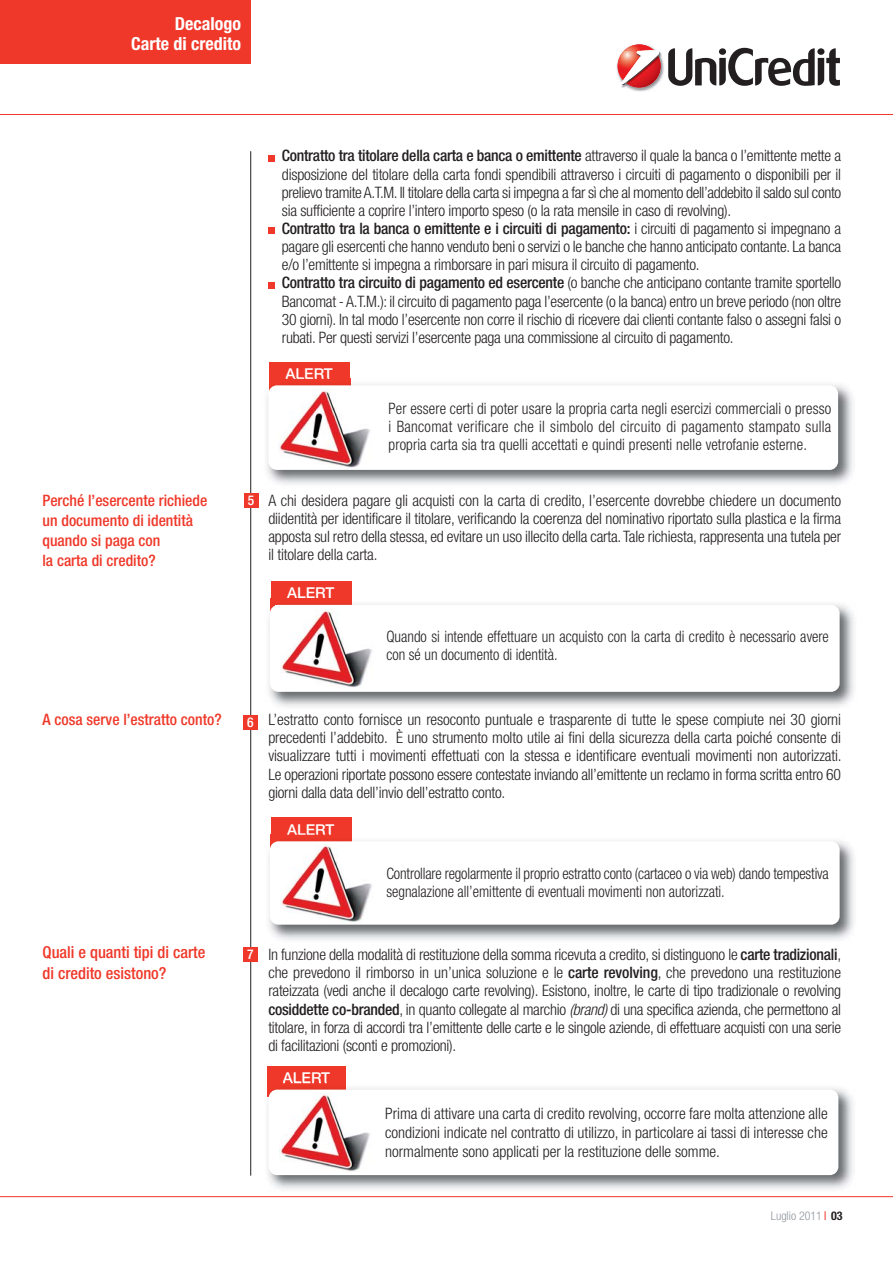
<style>
.page{position:relative;width:893px;height:1263px;background:#fff}
.page>*{position:absolute;margin:0;border:0;box-sizing:border-box;transform-origin:0 0}
.t1{font:700 condensed 18px/19.5px "Helvetica Neue";color:#fff;text-align:right}
.t2{font:500 condensed 16.5px/20.2px "Helvetica Neue";color:#ef3829}
.t3{font:300 condensed 15.75px/18.1px "Helvetica Neue";letter-spacing:-.015em;color:#231f20;text-align:justify}
.t4{font:300 condensed 15.75px/18.3px "Helvetica Neue";letter-spacing:-.015em;color:#231f20;scale:.94 1}
.t5{font:300 condensed 15.75px/18.3px "Helvetica Neue";letter-spacing:-.015em;color:#231f20;text-align:justify;scale:.96 1}
.t6{font:500 condensed 15.75px/20.2px "Helvetica Neue";color:#ef3829}
.t7{font:500 15px "Helvetica Neue";color:#fff}
.t8{font:500 condensed 13.5px "Helvetica Neue";color:#fff}
.t9{font:300 condensed 12px "Helvetica Neue";color:#90959d}
.s1{font-weight:500}
.s2{font-style:italic}
.s3{font-weight:700;color:#231f20}
</style>
<div class="page">
<div style="left:271px;top:581px;width:81px;height:38px;background:#ef3829"></div>
<img style="left:269px;top:599px;width:585px;height:108px">
<img style="left:271px;top:599px;width:81px;height:10px">
<div style="left:270px;top:605px;width:569px;height:87px;background:#fff;border-radius:8px"></div>
<div style="left:275px;top:605px;width:99px;height:84px;background:#fff"></div>
<img style="left:280px;top:609px;width:92px;height:80px">
<div style="left:269px;top:362px;width:81px;height:36px;background:#ef3829"></div>
<hr style="left:0;top:114px;width:893px;height:1px;background:#ef3829">
<hr style="left:0;top:1196px;width:893px;height:1px;background:#ef3829">
<div style="left:0;top:0;width:250px;height:64px;background:#ef3829"></div>
<img style="left:616px;top:58px;width:48px;height:34px">
<img style="left:661px;top:53px;width:1px;height:35px">
<img style="left:621px;top:52px;width:40px;height:36px">
<svg style="left:618px;top:44px;width:42px;height:42px"></svg>
<svg style="left:668px;top:48px;width:172px;height:38px"></svg>
<hr style="left:250px;top:151px;width:1px;height:1025px;background:#231f20">
<div style="left:244px;top:493px;width:14px;height:15px;background:#ef3829"></div>
<img style="left:267px;top:379px;width:586px;height:105px">
<img style="left:269px;top:379px;width:81px;height:10px">
<img style="left:285px;top:379px;width:45px;height:1px">
<div style="left:268px;top:385px;width:570px;height:85px;background:#fff;border-radius:8px"></div>
<img style="left:280px;top:390px;width:90px;height:78px">
<div style="left:243px;top:715px;width:15px;height:15px;background:#ef3829"></div>
<div style="left:268px;top:155px;width:7px;height:6px;background:#ef3829"></div>
<div style="left:268px;top:282px;width:7px;height:6px;background:#ef3829"></div>
<div style="left:268px;top:228px;width:7px;height:6px;background:#ef3829"></div>
<div style="left:271px;top:818px;width:81px;height:38px;background:#ef3829"></div>
<img style="left:269px;top:835px;width:585px;height:105px">
<img style="left:271px;top:835px;width:81px;height:10px">
<img style="left:287px;top:835px;width:44px;height:1px">
<div style="left:270px;top:841px;width:569px;height:84px;background:#fff;border-radius:8px"></div>
<img style="left:280px;top:844px;width:92px;height:78px">
<div style="left:268px;top:1066px;width:78px;height:31px;background:#ef3829"></div>
<img style="left:267px;top:1083px;width:587px;height:106px">
<img style="left:268px;top:1083px;width:78px;height:14px">
<img style="left:283px;top:1083px;width:44px;height:1px">
<div style="left:269px;top:1090px;width:569px;height:85px;background:#fff;border-radius:8px"></div>
<img style="left:279px;top:1094px;width:91px;height:78px">
<div style="left:243px;top:947px;width:15px;height:15px;background:#ef3829"></div>
<p class="t1" style="left:131px;top:16px;width:111px">Decalogo<br>Carte di credito</p>
<p class="t3" style="left:282px;top:148px;width:561px;text-align:left"><span class="s1">Contratto tra titolare della carta e banca o emittente</span> attraverso il quale la banca o l’emittente mette a disposizione del titolare della carta fondi spendibili attraverso i circuiti di pagamento o disponibili per il prelievo tramite A.T.M. Il titolare della carta si impegna a far sì che al momento dell’addebito il saldo sul conto sia sufficiente a coprire l’intero importo speso (o la rata mensile in caso di revolving).<br><span class="s1">Contratto tra la banca o emittente e i circuiti di pagamento:</span> i circuiti di pagamento si impegnano a pagare gli esercenti che hanno venduto beni o servizi o le banche che hanno anticipato contante. La banca e/o l’emittente si impegna a rimborsare in pari misura il circuito di pagamento.<br><span class="s1">Contratto tra circuito di pagamento ed esercente</span> (o banche che anticipano contante tramite sportello Bancomat - A.T.M.): il circuito di pagamento paga l’esercente (o la banca) entro un breve periodo (non oltre 30 giorni). In tal modo l’esercente non corre il rischio di ricevere dai clienti contante falso o assegni falsi o rubati. Per questi servizi l’esercente paga una commissione al circuito di pagamento.</p>
<p class="t7" style="left:286px;top:368px;width:49px">ALERT</p>
<p class="t5" style="left:389px;top:400px;width:462px">Per essere certi di poter usare la propria carta negli esercizi commerciali o presso i Bancomat verificare che il simbolo del circuito di pagamento stampato sulla propria carta sia tra quelli accettati e quindi presenti nelle vetrofanie esterne.</p>
<p class="t6" style="left:43px;top:491px;width:166px">Perché l’esercente richiede un documento di identità quando si paga con<br>la carta di credito?</p>
<p class="t8" style="left:248px;top:495px;width:8px">5</p>
<p class="t3" style="left:268px;top:493px;width:574px">A chi desidera pagare gli acquisti con la carta di credito, l’esercente dovrebbe chiedere un documento diidentità per identificare il titolare, verificando la coerenza del nominativo riportato sulla plastica e la firma apposta sul retro della stessa, ed evitare un uso illecito della carta. Tale richiesta, rappresenta una tutela per il titolare della carta.</p>
<p class="t7" style="left:287px;top:588px;width:49px">ALERT</p>
<p class="t4" style="left:386px;top:629px;width:472px">Quando si intende effettuare un acquisto con la carta di credito è necessario avere con sé un documento di identità.</p>
<p class="t6" style="left:43px;top:711px;width:181px">A cosa serve l’estratto conto?</p>
<p class="t8" style="left:247px;top:717px;width:8px">6</p>
<p class="t3" style="left:268px;top:712px;width:575px">L’estratto conto fornisce un resoconto puntuale e trasparente di tutte le spese compiute nei 30 giorni precedenti l’addebito. È uno strumento molto utile ai fini della sicurezza della carta poiché consente di visualizzare tutti i movimenti effettuati con la stessa e identificare eventuali movimenti non autorizzati.<br>Le operazioni riportate possono essere contestate inviando all’emittente un reclamo in forma scritta entro 60 giorni dalla data dell’invio dell’estratto conto.</p>
<p class="t7" style="left:287px;top:824px;width:49px">ALERT</p>
<p class="t4" style="left:386px;top:865px;width:472px">Controllare regolarmente il proprio estratto conto (cartaceo o via web) dando tempestiva segnalazione all’emittente di eventuali movimenti non autorizzati.</p>
<p class="t2" style="left:43px;top:944px;width:164px">Quali e quanti tipi di carte di credito esistono?</p>
<p class="t8" style="left:247px;top:949px;width:8px">7</p>
<p class="t3" style="left:268px;top:947px;width:574px">In funzione della modalità di restituzione della somma ricevuta a credito, si distinguono le <span class="s1">carte tradizionali</span>, che prevedono il rimborso in un’unica soluzione e le <span class="s1">carte revolving</span>, che prevedono una restituzione rateizzata (vedi anche il decalogo carte revolving). Esistono, inoltre, le carte di tipo tradizionale o revolving <span class="s1">cosiddette co-branded</span>, in quanto collegate al marchio <span class="s2">(brand)</span> di una specifica azienda, che permettono al titolare, in forza di accordi tra l’emittente delle carte e le singole aziende, di effettuare acquisti con una serie di facilitazioni (sconti e promozioni).</p>
<p class="t7" style="left:283px;top:1073px;width:49px">ALERT</p>
<p class="t3" style="left:385px;top:1105px;width:444px;line-height:18.8px">Prima di attivare una carta di credito revolving, occorre fare molta attenzione alle condizioni indicate nel contratto di utilizzo, in particolare ai tassi di interesse che normalmente sono applicati per la restituzione delle somme.</p>
<p class="t9" style="left:771px;top:1211px;width:73px">Luglio 2011 <span class="s3">03</span></p>
</div>
